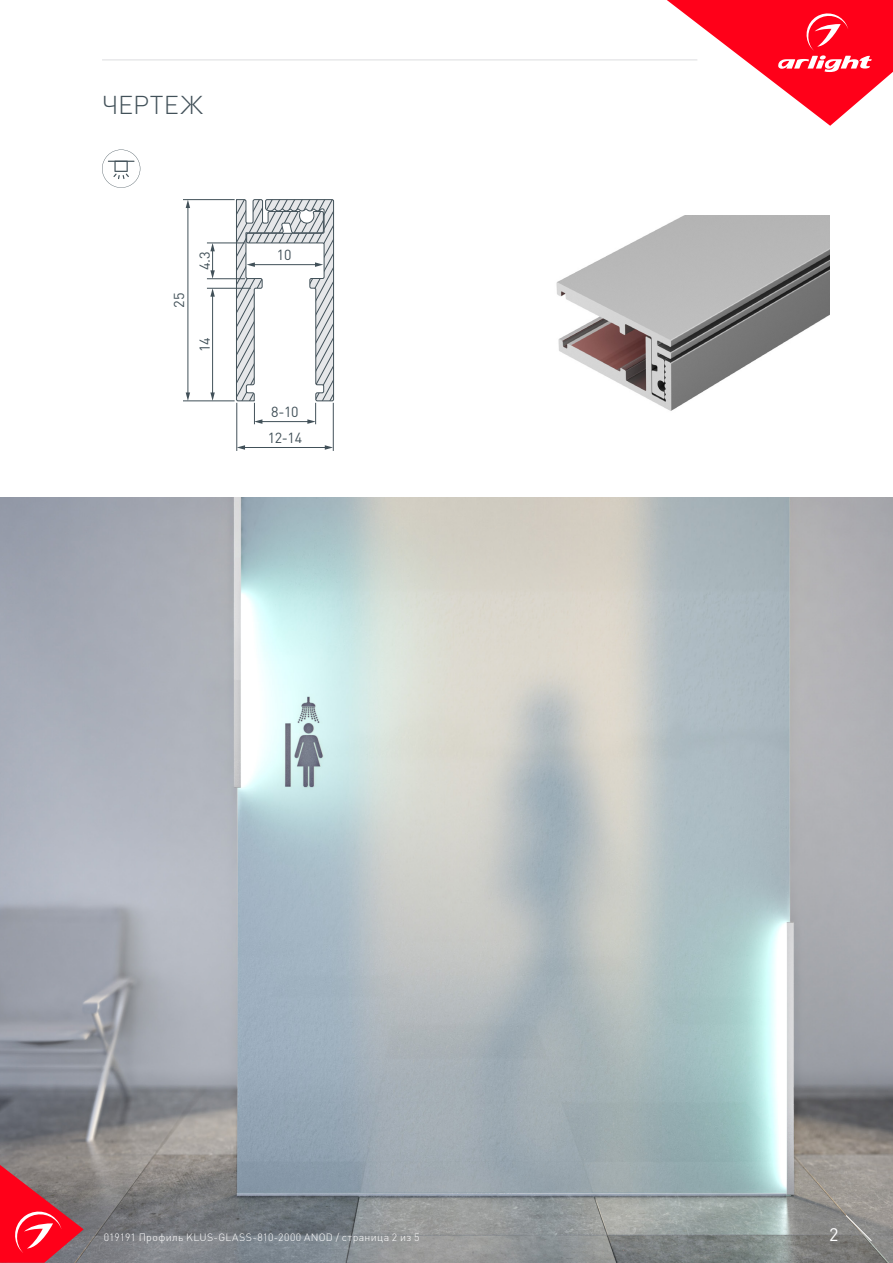
<style>
.page{position:relative;width:893px;height:1263px;background:#fff}
.page>*{position:absolute;margin:0;border:0;box-sizing:border-box;transform-origin:0 0}
.t1{font:300 25.5px "DIN Pro";letter-spacing:.01em;color:#425159}
.t2{font:18px "DIN Pro";color:#fff}
.t3{font:14.4px/26px "DIN Pro";letter-spacing:-.025em;color:#425159}
.t4{font:14.25px "DIN Pro";color:#425159}
.t5{font:300 10.5px "DIN Pro";letter-spacing:.035em;color:#fff}
</style>
<div class="page">
<img style="left:0;top:497px;width:893px;height:766px">
<svg style="left:0;top:1165px;width:84px;height:98px;background:#ca3d4b"></svg>
<svg style="left:845px;top:1215px;width:27px;height:26px"></svg>
<svg style="left:667px;top:0;width:226px;height:126px"></svg>
<hr style="left:102px;top:60px;width:595px;height:1px;background:#dcdddf">
<img style="left:556px;top:215px;width:273px;height:196px">
<hr style="left:183px;top:199px;width:52px;height:1px;background:#425159">
<hr style="left:183px;top:401px;width:52px;height:1px;background:#425159">
<hr style="left:244px;top:447px;width:82px;height:1px;background:#425159">
<svg style="left:325px;top:445px;width:8px;height:5px"></svg>
<svg style="left:238px;top:445px;width:7px;height:5px"></svg>
<hr style="left:188px;top:206px;width:1px;height:188px;background:#425159">
<svg style="left:186px;top:392px;width:4px;height:9px"></svg>
<svg style="left:186px;top:200px;width:4px;height:8px"></svg>
<hr style="left:212px;top:295px;width:1px;height:99px;background:#425159">
<svg style="left:210px;top:392px;width:5px;height:9px"></svg>
<svg style="left:210px;top:289px;width:5px;height:8px"></svg>
<svg style="left:210px;top:244px;width:5px;height:34px"></svg>
<hr style="left:237px;top:403px;width:1px;height:48px;background:#425159">
<hr style="left:333px;top:403px;width:1px;height:48px;background:#425159">
<hr style="left:207px;top:288px;width:44px;height:1px;background:#425159">
<hr style="left:207px;top:278px;width:38px;height:1px;background:#425159">
<hr style="left:207px;top:243px;width:38px;height:1px;background:#425159">
<svg style="left:236px;top:199px;width:98px;height:225px"></svg>
<svg style="left:102px;top:150px;width:38px;height:38px"></svg>
<p class="t1" style="left:102px;top:87px;width:102px">ЧЕРТЕЖ</p>
<p class="t4" style="left:169px;top:308px;width:16px;rotate:-90deg">25</p>
<p class="t4" style="left:195px;top:270px;width:20px;rotate:-90deg">4.3</p>
<p class="t4" style="left:195px;top:352px;width:16px;rotate:-90deg">14</p>
<p class="t3" style="left:277px;top:241px;width:16px">10</p>
<p class="t3" style="left:268px;top:398px;width:36px">8-10<br>12-14</p>
<p class="t5" style="left:104px;top:1230px;width:317px">019191 Профиль KLUS-GLASS-810-2000 ANOD / страница 2 из 5</p>
<p class="t2" style="left:829px;top:1222px;width:11px">2</p>
</div>
